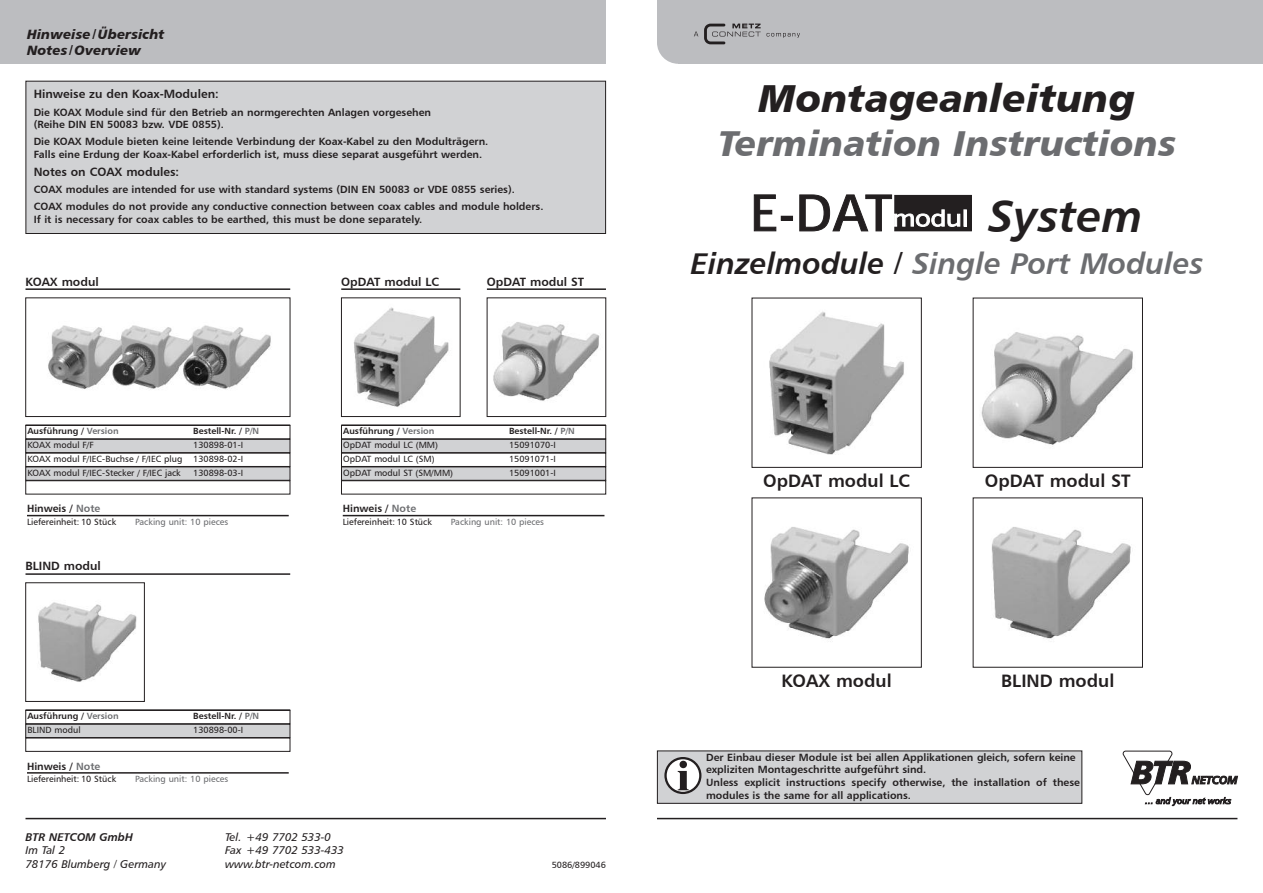
<style>
.page{position:relative;width:1263px;height:893px;background:#fff}
.page>*{position:absolute;margin:0;border:0;box-sizing:border-box;transform-origin:0 0}
.t1{font:45px "Humanist 777 BT Bold Italic B";color:#231f20}
.t2{font:39px "Humanist 777 BT Black Italic B";color:#231f20}
.t3{font:36px "Humanist 777 BT Black Italic B";color:#6c6d70}
.t4{font:30px "Humanist 777 BT Bold Italic B";color:#6c6d70}
.t5{font:18px "Humanist 777 BT Bold B";color:#231f20}
.t6{font:13.5px/16.2px "Humanist 777 BT Black Italic B";color:#231f20}
.t7{font:12px "Humanist 777 BT Bold B";color:#231f20}
.t8{font:11.25px/13.5px "Humanist 777 BT Italic B";color:#231f20}
.t9{font:11.25px "Humanist 777 BT Bold Italic B";color:#231f20}
.t10{font:10.5px/12.6px "Humanist 777 BT Bold B";color:#231f20}
.t11{font:9px/13.8px "Humanist 777 BT Roman B";color:#231f20;text-align:right}
.t12{font:9px "Humanist 777 BT Bold B";color:#231f20}
.t13{font:9px "Humanist 777 BT Roman B";color:#6c6d70}
.s1{color:#6c6d70}
.s2{color:#231f20}
</style>
<div class="page">
<div style="left:0;top:0;width:606px;height:64px;background:#bcbdc0"></div>
<div style="left:678px;top:0;width:585px;height:64px;background:#bcbdc0"></div>
<div style="left:657px;top:21px;width:42px;height:43px;background:#bcbdc0;border-radius:50%"></div>
<div style="left:657px;top:0;width:28px;height:43px;background:#bcbdc0"></div>
<svg style="left:694px;top:24px;width:106px;height:20px"></svg>
<svg style="left:966px;top:197px;width:3px;height:32px"></svg>
<div style="left:895px;top:195px;width:76px;height:36px;border:1px solid #231f20"></div>
<svg style="left:754px;top:195px;width:22px;height:36px"></svg>
<div style="left:781px;top:216px;width:11px;height:4px;border:1px solid #231f20"></div>
<svg style="left:800px;top:195px;width:166px;height:36px"></svg>
<div style="left:657px;top:751px;width:425px;height:52px;background:#d1d2d4"></div>
<div style="left:657px;top:750px;width:425px;height:54px;border:1px solid #231f20"></div>
<svg style="left:665px;top:758px;width:35px;height:35px"></svg>
<div style="left:664px;top:757px;width:37px;height:37px;border:2px solid #231f20;border-radius:50%"></div>
<svg style="left:678px;top:761px;width:11px;height:29px"></svg>
<hr style="left:343px;top:515px;width:261px;height:1px;background:#231f20">
<div style="left:341px;top:439px;width:265px;height:14px;background:#d1d2d4"></div>
<div style="left:341px;top:439px;width:265px;height:14px;border:1px solid #231f20"></div>
<div style="left:341px;top:453px;width:265px;height:14px;border:1px solid #231f20"></div>
<div style="left:341px;top:425px;width:265px;height:14px;border:1px solid #231f20"></div>
<hr style="left:341px;top:424px;width:265px;height:2px;background:#231f20">
<hr style="left:341px;top:288px;width:119px;height:2px;background:#231f20">
<hr style="left:27px;top:515px;width:262px;height:1px;background:#231f20">
<div style="left:26px;top:439px;width:264px;height:14px;background:#d1d2d4"></div>
<div style="left:26px;top:439px;width:264px;height:14px;border:1px solid #231f20"></div>
<div style="left:26px;top:453px;width:264px;height:14px;border:1px solid #231f20"></div>
<div style="left:26px;top:425px;width:264px;height:14px;border:1px solid #231f20"></div>
<hr style="left:26px;top:424px;width:264px;height:2px;background:#231f20">
<hr style="left:26px;top:288px;width:264px;height:2px;background:#231f20">
<img style="left:48px;top:325px;width:223px;height:65px">
<div style="left:26px;top:298px;width:264px;height:119px;border:1px solid #231f20"></div>
<hr style="left:27px;top:772px;width:262px;height:2px;background:#231f20">
<div style="left:26px;top:724px;width:264px;height:13px;background:#d1d2d4"></div>
<div style="left:26px;top:724px;width:264px;height:14px;border:1px solid #231f20"></div>
<div style="left:26px;top:738px;width:264px;height:14px;border:1px solid #231f20"></div>
<div style="left:26px;top:710px;width:264px;height:14px;border:1px solid #231f20"></div>
<hr style="left:26px;top:709px;width:264px;height:2px;background:#231f20">
<hr style="left:26px;top:573px;width:264px;height:2px;background:#231f20">
<div style="left:26px;top:467px;width:264px;height:13px;background:#d1d2d4"></div>
<div style="left:26px;top:480px;width:264px;height:14px;border:1px solid #231f20"></div>
<div style="left:26px;top:81px;width:580px;height:152px;background:#d1d2d4"></div>
<div style="left:26px;top:81px;width:580px;height:153px;border:1px solid #231f20"></div>
<img style="left:769px;top:311px;width:135px;height:144px">
<div style="left:752px;top:298px;width:170px;height:170px;border:1px solid #231f20"></div>
<img style="left:981px;top:332px;width:152px;height:115px">
<div style="left:973px;top:298px;width:170px;height:170px;border:1px solid #231f20"></div>
<img style="left:991px;top:527px;width:140px;height:112px">
<div style="left:973px;top:497px;width:170px;height:171px;border:1px solid #231f20"></div>
<img style="left:354px;top:307px;width:95px;height:100px">
<div style="left:341px;top:298px;width:119px;height:119px;border:1px solid #231f20"></div>
<img style="left:38px;top:602px;width:99px;height:80px">
<div style="left:26px;top:583px;width:119px;height:119px;border:1px solid #231f20"></div>
<hr style="left:487px;top:288px;width:119px;height:2px;background:#231f20">
<img style="left:493px;top:322px;width:107px;height:79px">
<div style="left:341px;top:467px;width:265px;height:13px;background:#d1d2d4"></div>
<div style="left:341px;top:480px;width:265px;height:14px;border:1px solid #231f20"></div>
<img style="left:764px;top:527px;width:145px;height:115px">
<div style="left:752px;top:497px;width:170px;height:171px;border:1px solid #231f20"></div>
<hr style="left:26px;top:818px;width:580px;height:1px;background:#231f20">
<hr style="left:657px;top:818px;width:580px;height:1px;background:#231f20">
<svg style="left:1123px;top:750px;width:114px;height:56px"></svg>
<p class="t6" style="left:27px;top:26px;width:139px">Hinweise/Übersicht<br>Notes/Overview</p>
<p class="t7" style="left:34px;top:86px;width:186px">Hinweise zu den Koax-Modulen:</p>
<p class="t10" style="left:34px;top:105px;width:399px">Die KOAX Module sind für den Betrieb an normgerechten Anlagen vorgesehen (Reihe DIN EN 50083 bzw. VDE 0855).</p>
<p class="t10" style="left:34px;top:135px;width:456px">Die KOAX Module bieten keine leitende Verbindung der Koax-Kabel zu den Modulträgern.<br>Falls eine Erdung der Koax-Kabel erforderlich ist, muss diese separat ausgeführt werden.</p>
<p class="t7" style="left:34px;top:164px;width:147px">Notes on COAX modules:</p>
<p class="t10" style="left:34px;top:181px;width:511px;line-height:16.8px">COAX modules are intended for use with standard systems (DIN EN 50083 or VDE 0855 series).<br>COAX modules do not provide any conductive connection between coax cables and module holders.</p>
<p class="t10" style="left:34px;top:212px;width:390px">If it is necessary for coax cables to be earthed, this must be done separately.</p>
<p class="t7" style="left:26px;top:274px;width:75px">KOAX modul</p>
<p class="t12" style="left:27px;top:425px;width:93px">Ausführung / <span class="s1">Version</span></p>
<p class="t12" style="left:193px;top:425px;width:67px">Bestell-Nr. / <span class="s1">P/N</span></p>
<p class="t11" style="left:27px;top:438px;width:68px">KOAX modul F/F</p>
<p class="t11" style="left:27px;top:438px;width:217px">130898-01-I<br>KOAX modul F/IEC-Buchse / F/IEC plug 130898-02-I</p>
<p class="t11" style="left:27px;top:466px;width:155px">KOAX modul F/IEC-Stecker / F/IEC jack</p>
<p class="t11" style="left:193px;top:466px;width:51px">130898-03-I</p>
<p class="t10" style="left:27px;top:502px;width:75px">Hinweis / <span class="s1">Note</span></p>
<p class="t11" style="left:27px;top:515px;width:91px">Liefereinheit: 10 Stück</p>
<p class="t13" style="left:135px;top:516px;width:95px">Packing unit: 10 pieces</p>
<p class="t7" style="left:26px;top:559px;width:77px">BLIND modul</p>
<p class="t12" style="left:27px;top:710px;width:93px">Ausführung / <span class="s1">Version</span></p>
<p class="t12" style="left:193px;top:710px;width:67px">Bestell-Nr. / <span class="s1">P/N</span></p>
<p class="t11" style="left:27px;top:723px;width:55px">BLIND modul</p>
<p class="t11" style="left:193px;top:723px;width:51px">130898-00-I</p>
<p class="t10" style="left:27px;top:759px;width:75px">Hinweis / <span class="s1">Note</span></p>
<p class="t11" style="left:27px;top:772px;width:91px">Liefereinheit: 10 Stück</p>
<p class="t13" style="left:135px;top:773px;width:95px">Packing unit: 10 pieces</p>
<p class="t7" style="left:341px;top:274px;width:100px">OpDAT modul LC</p>
<p class="t7" style="left:487px;top:274px;width:99px">OpDAT modul ST</p>
<p class="t12" style="left:343px;top:425px;width:93px">Ausführung / <span class="s1">Version</span></p>
<p class="t12" style="left:509px;top:425px;width:67px">Bestell-Nr. / <span class="s1">P/N</span></p>
<p class="t11" style="left:343px;top:438px;width:96px">OpDAT modul LC (MM)</p>
<p class="t11" style="left:509px;top:438px;width:48px">15091070-I</p>
<p class="t11" style="left:343px;top:452px;width:93px">OpDAT modul LC (SM)</p>
<p class="t11" style="left:509px;top:452px;width:48px">15091071-I</p>
<p class="t11" style="left:343px;top:466px;width:111px">OpDAT modul ST (SM/MM)</p>
<p class="t11" style="left:509px;top:466px;width:48px">15091001-I</p>
<p class="t10" style="left:343px;top:502px;width:75px">Hinweis / <span class="s1">Note</span></p>
<p class="t11" style="left:343px;top:515px;width:91px">Liefereinheit: 10 Stück</p>
<p class="t13" style="left:451px;top:516px;width:95px">Packing unit: 10 pieces</p>
<p class="t9" style="left:26px;top:829px;width:109px">BTR NETCOM GmbH</p>
<p class="t8" style="left:26px;top:843px;width:142px">Im Tal 2<br>78176 Blumberg / Germany</p>
<p class="t8" style="left:225px;top:830px;width:120px">Tel. +49 7702 533-0<br>Fax +49 7702 533-433 www.btr-netcom.com</p>
<p class="t11" style="left:552px;top:858px;width:56px">5086/899046</p>
<h2 class="t2" style="left:759px;top:73px;width:378px">Montageanleitung</h2>
<h3 class="t3" style="left:718px;top:120px;width:460px">Termination Instructions</h3>
<h1 class="t1" style="left:988px;top:187px;width:156px">System</h1>
<h3 class="t4" style="left:691px;top:245px;width:514px"><span class="s2">Einzelmodule /</span> Single Port Modules</h3>
<h3 class="t5" style="left:763px;top:470px;width:149px">OpDAT modul LC</h3>
<h3 class="t5" style="left:985px;top:470px;width:147px">OpDAT modul ST</h3>
<h3 class="t5" style="left:782px;top:669px;width:112px">KOAX modul</h3>
<h3 class="t5" style="left:1001px;top:669px;width:115px">BLIND modul</h3>
<p class="t10" style="left:706px;top:750px;width:375px">Der Einbau dieser Module ist bei allen Applikationen gleich, sofern keine expliziten Montageschritte aufgeführt sind.<br>Unless explicit instructions specify otherwise, the installation of these modules is the same for all applications.</p>
</div>
